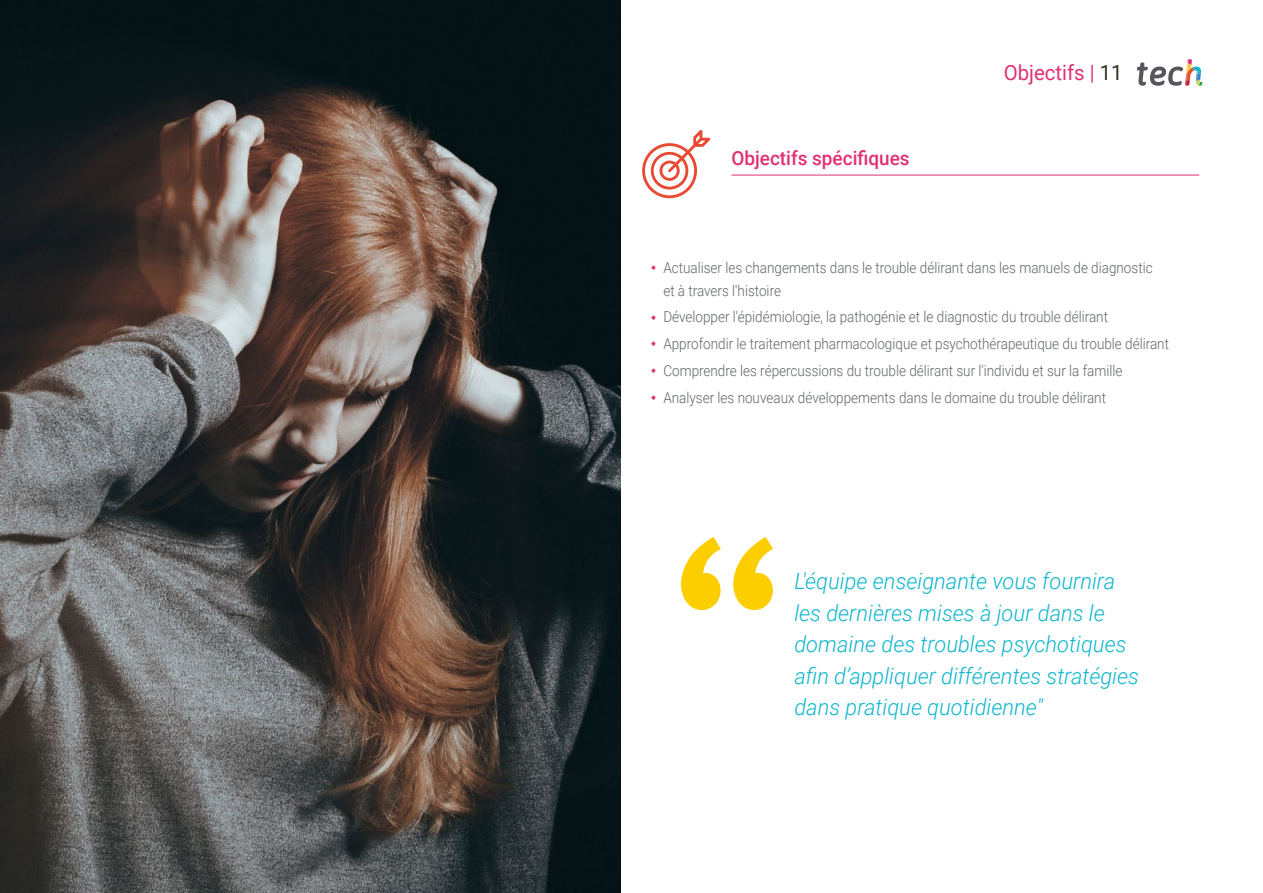
<style>
.page{position:relative;width:1263px;height:893px;background:#fff}
.page>*{position:absolute;margin:0;border:0;box-sizing:border-box;transform-origin:0 0}
.t1{font:italic 300 22.5px/31.5px "Roboto";color:#0fb6cf}
.t2{font:21px "Roboto";color:#df3174}
.t3{font:500 19.5px "Roboto";color:#df3174}
.t4{font:300 15px/26.7px "Roboto";color:#61646a;scale:.9 1}
.s1{color:#312e20}
</style>
<div class="page">
<hr style="left:731px;top:175px;width:468px;height:1px;background:#df3174">
<svg style="left:642px;top:130px;width:68px;height:68px"></svg>
<img style="left:0;top:0;width:621px;height:893px">
<svg style="left:681px;top:537px;width:92px;height:73px"></svg>
<svg style="left:1137px;top:59px;width:65px;height:27px"></svg>
<h3 class="t3" style="left:731px;top:144px;width:180px">Objectifs spécifiques</h3>
<h2 class="t2" style="left:1004px;top:57px;width:120px">Objectifs | <span class="s1">11</span></h2>
<p class="t4" style="left:663px;top:256px;width:545px;line-height:22.5px">Actualiser les changements dans le trouble délirant dans les manuels de diagnostic et à travers l'histoire</p>
<p class="t4" style="left:663px;top:303px;width:563px">Développer l'épidémiologie, la pathogénie et le diagnostic du trouble délirant Approfondir le traitement pharmacologique et psychothérapeutique du trouble délirant Comprendre les répercussions du trouble délirant sur l'individu et sur la famille Analyser les nouveaux développements dans le domaine du trouble délirant</p>
<h1 class="t1" style="left:794px;top:565px;width:346px">L'équipe enseignante vous fournira les dernières mises à jour dans le domaine des troubles psychotiques afin d’appliquer différentes stratégies dans pratique quotidienne"</h1>
</div>
